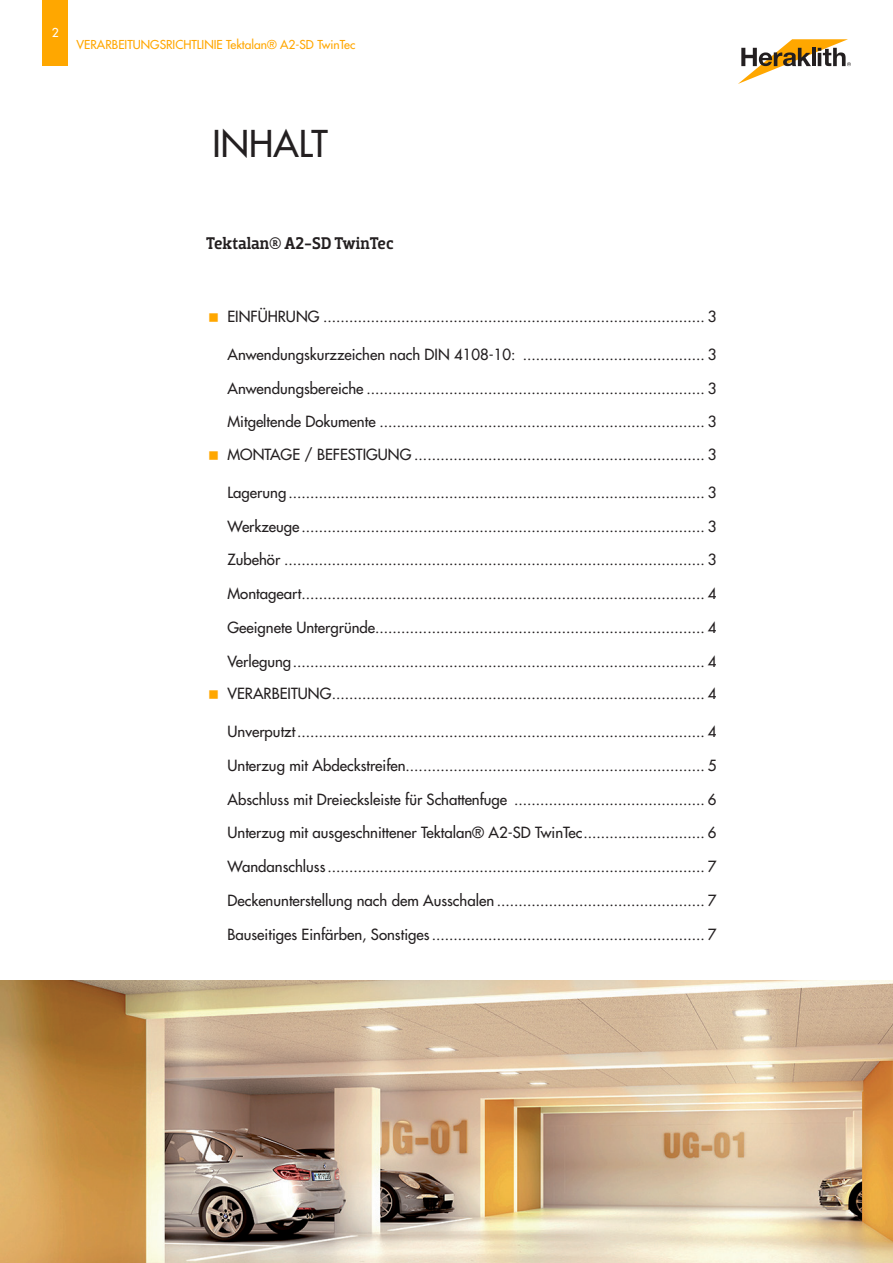
<style>
.page{position:relative;width:893px;height:1263px;background:#fff}
.page>*{position:absolute;margin:0;border:0;box-sizing:border-box;transform-origin:0 0}
.t1{font:500 36px "Futura Std";color:#231f20}
.t2{font:36px "Futura Std";color:#231f20}
.t3{font:500 17.25px "Dobra Slab";color:#231f20;scale:.95 1}
.t4{font:500 16.5px "Dobra Slab";color:#231f20}
.Inhaltsverzeichnis_L2{font:500 15px "Futura Std";color:#231f20}
.t5{font:500 12px "Futura Std";color:#ffa700}
.t6{font:500 12px "Futura Std";color:#fff}
</style>
<div class="page">
<div style="left:43px;top:0;width:25px;height:66px;background:#ffa700"></div>
<svg style="left:738px;top:39px;width:113px;height:45px"></svg>
<img style="left:0;top:980px;width:893px;height:283px">
<p class="t6" style="left:52px;top:25px;width:8px">2</p>
<p class="t5" style="left:77px;top:37px;width:280px">VERARBEITUNGSRICHTLINIE Tektalan® A2-SD TwinTec</p>
<p class="t1" style="left:213px;top:121px;width:117px">INHALT</p>
<p class="t3" style="left:206px;top:233px;width:199px">Tektalan® A2-SD TwinTec</p>
<p class="Inhaltsverzeichnis_L2" style="left:227px;top:307px;width:490px">EINFÜHRUNG ........................................................................................ 3</p>
<p class="Inhaltsverzeichnis_L2" style="left:227px;top:345px;width:490px">Anwendungskurzzeichen nach DIN 4108-10: .......................................... 3</p>
<p class="Inhaltsverzeichnis_L2" style="left:227px;top:379px;width:490px">Anwendungsbereiche .............................................................................. 3</p>
<p class="Inhaltsverzeichnis_L2" style="left:227px;top:412px;width:490px">Mitgeltende Dokumente ........................................................................... 3</p>
<p class="Inhaltsverzeichnis_L2" style="left:227px;top:445px;width:490px">MONTAGE / BEFESTIGUNG ................................................................... 3</p>
<p class="Inhaltsverzeichnis_L2" style="left:227px;top:483px;width:490px">Lagerung ................................................................................................ 3</p>
<p class="Inhaltsverzeichnis_L2" style="left:227px;top:517px;width:490px">Werkzeuge ............................................................................................. 3</p>
<p class="Inhaltsverzeichnis_L2" style="left:227px;top:550px;width:490px">Zubehör ................................................................................................. 3</p>
<p class="Inhaltsverzeichnis_L2" style="left:227px;top:584px;width:490px">Montageart............................................................................................. 4</p>
<p class="Inhaltsverzeichnis_L2" style="left:227px;top:618px;width:490px">Geeignete Untergründe............................................................................ 4</p>
<p class="Inhaltsverzeichnis_L2" style="left:227px;top:652px;width:490px">Verlegung............................................................................................... 4</p>
<p class="Inhaltsverzeichnis_L2" style="left:227px;top:684px;width:490px">VERARBEITUNG...................................................................................... 4</p>
<p class="Inhaltsverzeichnis_L2" style="left:227px;top:722px;width:490px">Unverputzt.............................................................................................. 4</p>
<p class="Inhaltsverzeichnis_L2" style="left:227px;top:756px;width:490px">Unterzug mit Abdeckstreifen..................................................................... 5</p>
<p class="Inhaltsverzeichnis_L2" style="left:227px;top:790px;width:490px">Abschluss mit Dreiecksleiste für Schattenfuge ............................................ 6</p>
<p class="Inhaltsverzeichnis_L2" style="left:227px;top:823px;width:490px">Unterzug mit ausgeschnittener Tektalan® A2-SD TwinTec............................ 6</p>
<p class="Inhaltsverzeichnis_L2" style="left:227px;top:857px;width:490px">Wandanschluss....................................................................................... 7</p>
<p class="Inhaltsverzeichnis_L2" style="left:227px;top:891px;width:490px">Deckenunterstellung nach dem Ausschalen ................................................ 7</p>
<p class="Inhaltsverzeichnis_L2" style="left:227px;top:925px;width:490px">Bauseitiges Einfärben, Sonstiges............................................................... 7</p>
<p class="t2" style="left:208px;top:546px;width:119px">INHALT</p>
<p class="t4" style="left:208px;top:657px;width:329px">Tektalan<sup>®</sup> A2-Lumax / Tektalan<sup>®</sup> A2-Lumax L</p>
</div>
